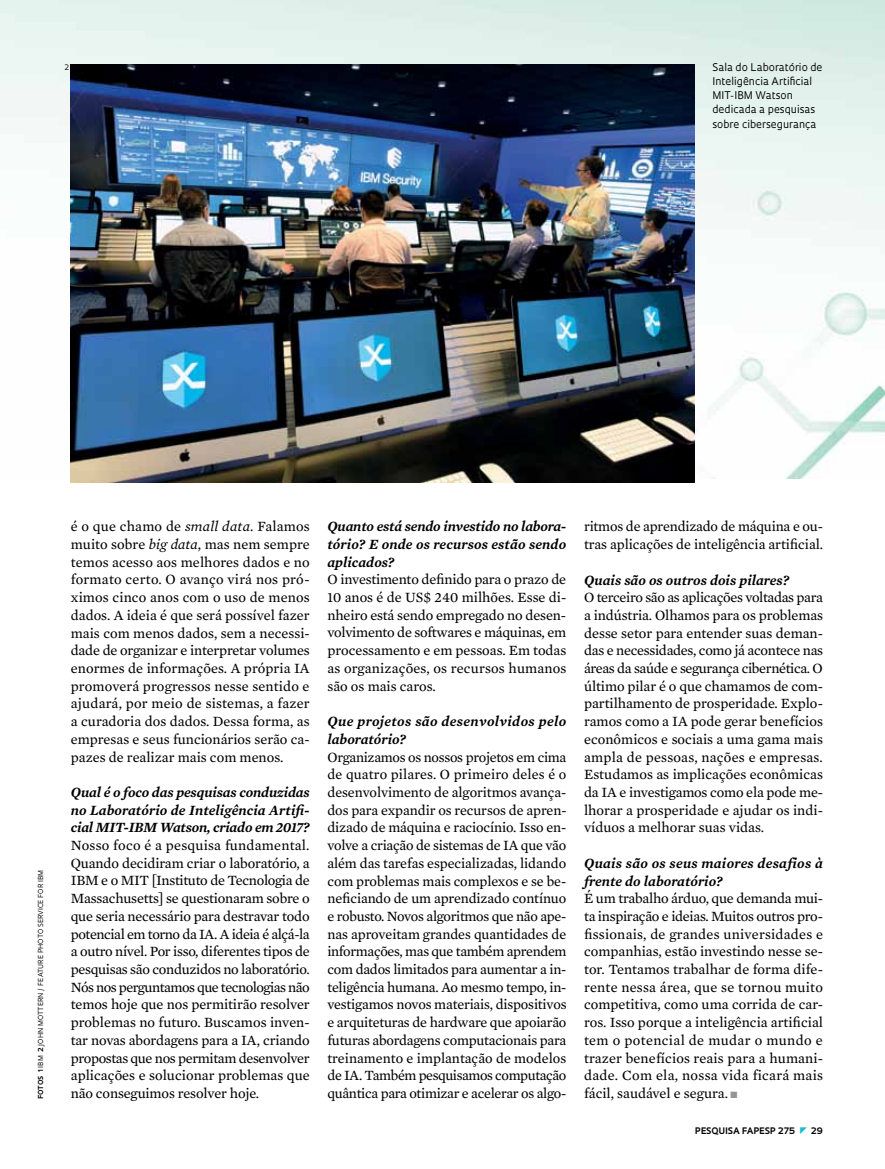
<style>
.page{position:relative;width:885px;height:1169px;background:#fff}
.page>*{position:absolute;margin:0;border:0;box-sizing:border-box;transform-origin:0 0}
.t1{font:14.4px/17.7px "Mercury Text G2";color:#000;text-align:justify}
.t2{font:italic 600 14.4px/17.7px "Mercury Text G2";color:#000;text-align:justify}
.t3{font:italic 600 14.4px/17.7px "Mercury Text G2";letter-spacing:.025em;color:#000}
.t4{font:10.35px/14.1px "Oculum";color:#000}
.t5{font:700 8.7px "Oculum";letter-spacing:.01em;color:#000}
.t6{font:7.35px "Oculum";color:#000}
.t7{font:6.75px "Oculum";letter-spacing:.02em;color:#000}
.s1{font-weight:700}
.s2{font-style:italic}
.s3{color:#939598}
</style>
<div class="page">
<img style="left:0;top:0;width:885px;height:478px">
<img style="left:71px;top:64px;width:624px;height:418px">
<p class="t6" style="left:65px;top:62px;width:6px">2</p>
<p class="t4" style="left:712px;top:60px;width:112px">Sala do Laboratório de<br>I nteligência Artificial<br>MIT-I BM Watson dedicada a pesquisas sobre cibersegurança</p>
<p class="t7" style="left:36px;top:1098px;width:230px;rotate:-90deg"><span class="s1">Fotos 1</span> ibm <span class="s1">2</span> John Mottern / Feature Photo Service for I BM</p>
<p class="t1" style="left:71px;top:517px;width:241px">é o que chamo de <span class="s2">small data</span>. Falamos muito sobre <span class="s2">big data</span>, mas nem sempre temos acesso aos melhores dados e no formato certo. O avanço virá nos pró&shy;ximos cinco anos com o uso de menos dados. A ideia é que será possível fazer mais com menos dados, sem a necessi&shy;dade de organizar e interpretar volumes enormes de informações. A própria IA promoverá progressos nesse sentido e ajudará, por meio de sistemas, a fazer a curadoria dos dados. Dessa forma, as empresas e seus funcionários serão ca&shy;pazes de realizar mais com menos.</p>
<p class="t2" style="left:71px;top:782px;width:240px">Qual é o foco das pesquisas conduzidas no Laboratório de Inteligência Artifi&shy;cial MIT-IBM Watson, criado em 2017?</p>
<p class="t1" style="left:71px;top:835px;width:241px">Nosso foco é a pesquisa fundamental.<br>Quando decidiram criar o laboratório, a IBM e o MIT [Instituto de Tecnologia de Massachusetts] se questionaram sobre o que seria necessário para destravar todo potencial em torno da IA. A ideia é alçá-la a outro nível. Por isso, diferentes tipos de pesquisas são conduzidos no laboratório.<br>Nós nos perguntamos que tecnologias não temos hoje que nos permitirão resolver problemas no futuro. Buscamos inven&shy;tar novas abordagens para a IA, criando propostas que nos permitam desenvolver aplicações e solucionar problemas que não conseguimos resolver hoje.</p>
<p class="t2" style="left:327px;top:517px;width:240px">Quanto está sendo investido no labora&shy;tório? E onde os recursos estão sendo aplicados?</p>
<p class="t1" style="left:327px;top:570px;width:241px">O investimento definido para o prazo de 10 anos é de US$ 240 milhões. Esse di&shy;nheiro está sendo empregado no desen&shy;volvimento de softwares e máquinas, em processamento e em pessoas. Em todas as organizações, os recursos humanos são os mais caros.</p>
<p class="t3" style="left:327px;top:711px;width:240px">Que projetos são desenvolvidos pelo laboratório?</p>
<p class="t1" style="left:327px;top:747px;width:241px">Organizamos os nossos projetos em cima de quatro pilares. O primeiro deles é o desenvolvimento de algoritmos avança&shy;dos para expandir os recursos de apren&shy;dizado de máquina e raciocínio. Isso en&shy;volve a criação de sistemas de IA que vão além das tarefas especializadas, lidando com problemas mais complexos e se be&shy;neficiando de um aprendizado contínuo e robusto. Novos algoritmos que não ape&shy;nas aproveitam grandes quantidades de informações, mas que também aprendem com dados limitados para aumentar a in&shy;teligência humana. Ao mesmo tempo, in&shy;vestigamos novos materiais, dispositivos e arquiteturas de hardware que apoiarão futuras abordagens computacionais para treinamento e implantação de modelos de IA. Também pesquisamos computação quântica para otimizar e acelerar os algo-</p>
<p class="t1" style="left:584px;top:517px;width:241px">ritmos de aprendizado de máquina e ou&shy;tras aplicações de inteligência artificial.</p>
<p class="t2" style="left:584px;top:570px;width:207px">Quais são os outros dois pilares?</p>
<p class="t1" style="left:584px;top:588px;width:241px">O terceiro são as aplicações voltadas para a indústria. Olhamos para os problemas desse setor para entender suas deman&shy;das e necessidades, como já acontece nas áreas da saúde e segurança cibernética. O último pilar é o que chamamos de com&shy;partilhamento de prosperidade. Explo&shy;ramos como a IA pode gerar benefícios econômicos e sociais a uma gama mais ampla de pessoas, nações e empresas.<br>Estudamos as implicações econômicas da IA e investigamos como ela pode me&shy;lhorar a prosperidade e ajudar os indi&shy;víduos a melhorar suas vidas.</p>
<p class="t2" style="left:584px;top:853px;width:240px">Quais são os seus maiores desafios à frente do laboratório?</p>
<p class="t1" style="left:584px;top:888px;width:241px">É um trabalho árduo, que demanda mui&shy;ta inspiração e ideias. Muitos outros pro&shy;fissionais, de grandes universidades e companhias, estão investindo nesse se&shy;tor. Tentamos trabalhar de forma dife&shy;rente nessa área, que se tornou muito competitiva, como uma corrida de car&shy;ros. Isso porque a inteligência artificial tem o potencial de mudar o mundo e trazer benefícios reais para a humani&shy;dade. Com ela, nossa vida ficará mais</p>
<p class="t1" style="left:584px;top:1083px;width:155px">fácil, saudável e segura. <span class="s3">■</span></p>
<p class="t5" style="left:695px;top:1124px;width:36px">pESQUISA</p>
<p class="t5" style="left:742px;top:1124px;width:55px">FAP ESP 275</p>
<p class="t5" style="left:811px;top:1124px;width:14px">29</p>
</div>
